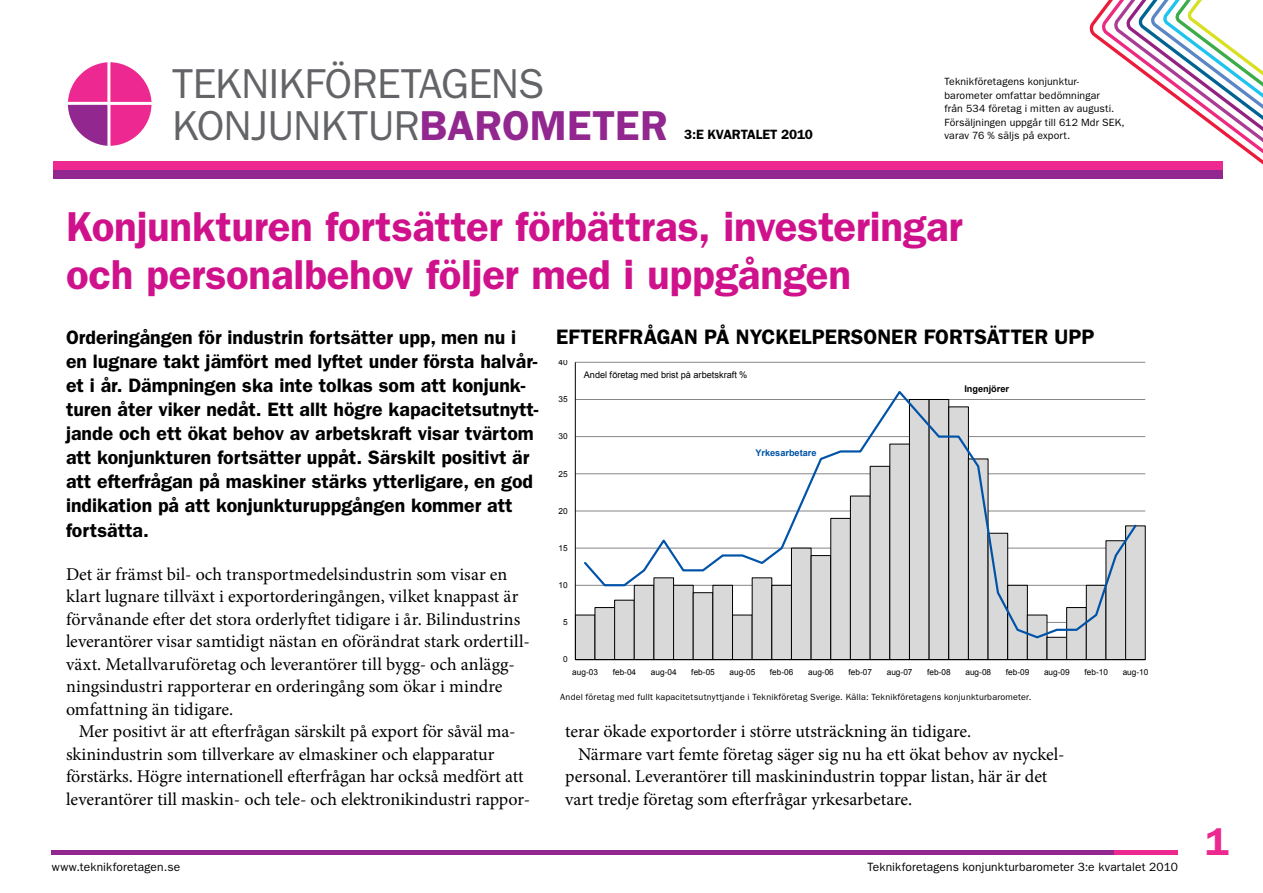
<style>
.page{position:relative;width:1263px;height:893px;background:#fff}
.page>*{position:absolute;margin:0;border:0;box-sizing:border-box;transform-origin:0 0}
.t1{font:600 42px/48px "ITC Franklin Gothic Std";letter-spacing:-.01em;color:#cf128c}
.t2{font:42px/42px "ITC Franklin Gothic Std";letter-spacing:-.015em;color:#636467}
.t3{font:600 39px "ITC Franklin Gothic Std";color:#ed2891}
.t4{font:600 21px "ITC Franklin Gothic Std";color:#000}
.t5{font:600 19.5px/24.2px "ITC Franklin Gothic Std";color:#000}
.t6{font:18px/22.5px "Minion Pro";color:#000}
.t7{font:600 13.5px "ITC Franklin Gothic Std";letter-spacing:-.01em;color:#000}
.t8{font:700 13.35px "Arial";color:#000}
.t9{font:12px "ITC Franklin Gothic Std";letter-spacing:.01em;color:#000}
.t10{font:10.5px/13.5px "ITC Franklin Gothic Std";letter-spacing:.015em;color:#000}
.t11{font:9.15px "Arial";color:#000}
.t12{font:700 9.15px "Arial";color:#0053a8}
.t13{font:700 9.15px "Arial";color:#000}
.t14{font:9px "ITC Franklin Gothic Std";letter-spacing:.02em;color:#000}
.t15{font:8.25px "Arial";color:#000}
.s1{font-weight:600;color:#91278f}
</style>
<div class="page">
<hr style="left:52px;top:850px;width:1062px;height:4px;background:#91278f">
<hr style="left:1114px;top:850px;width:64px;height:4px;background:#ed2891">
<svg style="left:1101px;top:0;width:12px;height:179px"></svg>
<svg style="left:1113px;top:0;width:12px;height:179px"></svg>
<svg style="left:1125px;top:0;width:13px;height:179px"></svg>
<svg style="left:1138px;top:0;width:12px;height:179px"></svg>
<svg style="left:1150px;top:0;width:113px;height:179px"></svg>
<div style="left:53px;top:162px;width:1169px;height:8px;background:#ed2891"></div>
<div style="left:53px;top:170px;width:1169px;height:8px;background:#91278f"></div>
<svg style="left:67px;top:62px;width:85px;height:84px"></svg>
<hr style="left:575px;top:585px;width:570px;height:1px;background:#868686">
<hr style="left:575px;top:548px;width:570px;height:1px;background:#868686">
<hr style="left:575px;top:511px;width:570px;height:1px;background:#868686">
<hr style="left:575px;top:473px;width:570px;height:1px;background:#868686">
<hr style="left:575px;top:436px;width:570px;height:1px;background:#868686">
<hr style="left:575px;top:399px;width:570px;height:1px;background:#868686">
<hr style="left:575px;top:362px;width:570px;height:1px;background:#868686">
<div style="left:575px;top:615px;width:20px;height:45px;background:#d9d9d9"></div>
<div style="left:595px;top:608px;width:20px;height:52px;background:#d9d9d9"></div>
<div style="left:594px;top:607px;width:21px;height:53px;border:1px solid #000"></div>
<div style="left:615px;top:600px;width:19px;height:60px;background:#d9d9d9"></div>
<div style="left:614px;top:600px;width:21px;height:60px;border:1px solid #000"></div>
<div style="left:634px;top:585px;width:20px;height:75px;background:#d9d9d9"></div>
<div style="left:634px;top:585px;width:20px;height:75px;border:1px solid #000"></div>
<div style="left:654px;top:578px;width:19px;height:82px;background:#d9d9d9"></div>
<div style="left:653px;top:577px;width:21px;height:83px;border:1px solid #000"></div>
<div style="left:673px;top:585px;width:20px;height:75px;background:#d9d9d9"></div>
<div style="left:673px;top:585px;width:21px;height:75px;border:1px solid #000"></div>
<div style="left:693px;top:593px;width:20px;height:67px;background:#d9d9d9"></div>
<div style="left:713px;top:585px;width:19px;height:75px;background:#d9d9d9"></div>
<div style="left:712px;top:585px;width:21px;height:75px;border:1px solid #000"></div>
<div style="left:732px;top:615px;width:20px;height:45px;background:#d9d9d9"></div>
<div style="left:732px;top:615px;width:20px;height:45px;border:1px solid #000"></div>
<div style="left:752px;top:578px;width:20px;height:82px;background:#d9d9d9"></div>
<div style="left:772px;top:585px;width:19px;height:75px;background:#d9d9d9"></div>
<div style="left:771px;top:585px;width:21px;height:75px;border:1px solid #000"></div>
<div style="left:791px;top:548px;width:20px;height:112px;background:#d9d9d9"></div>
<div style="left:791px;top:548px;width:20px;height:112px;border:1px solid #000"></div>
<div style="left:811px;top:556px;width:20px;height:104px;background:#d9d9d9"></div>
<div style="left:831px;top:518px;width:19px;height:142px;background:#d9d9d9"></div>
<div style="left:830px;top:518px;width:21px;height:142px;border:1px solid #000"></div>
<div style="left:850px;top:496px;width:20px;height:164px;background:#d9d9d9"></div>
<div style="left:850px;top:496px;width:20px;height:164px;border:1px solid #000"></div>
<div style="left:870px;top:466px;width:20px;height:194px;background:#d9d9d9"></div>
<div style="left:890px;top:444px;width:19px;height:216px;background:#d9d9d9"></div>
<div style="left:909px;top:399px;width:20px;height:261px;background:#d9d9d9"></div>
<div style="left:929px;top:399px;width:20px;height:261px;background:#d9d9d9"></div>
<div style="left:949px;top:407px;width:19px;height:253px;background:#d9d9d9"></div>
<div style="left:968px;top:459px;width:20px;height:201px;background:#d9d9d9"></div>
<div style="left:968px;top:458px;width:20px;height:202px;border:1px solid #000"></div>
<div style="left:988px;top:533px;width:20px;height:127px;background:#d9d9d9"></div>
<div style="left:1008px;top:585px;width:19px;height:75px;background:#d9d9d9"></div>
<div style="left:1007px;top:585px;width:21px;height:75px;border:1px solid #000"></div>
<div style="left:1027px;top:615px;width:20px;height:45px;background:#d9d9d9"></div>
<div style="left:1027px;top:615px;width:20px;height:45px;border:1px solid #000"></div>
<div style="left:1047px;top:637px;width:20px;height:23px;background:#d9d9d9"></div>
<div style="left:1046px;top:637px;width:21px;height:23px;border:1px solid #000"></div>
<div style="left:1067px;top:608px;width:19px;height:52px;background:#d9d9d9"></div>
<div style="left:1066px;top:607px;width:21px;height:53px;border:1px solid #000"></div>
<div style="left:1086px;top:585px;width:20px;height:75px;background:#d9d9d9"></div>
<div style="left:1086px;top:585px;width:20px;height:75px;border:1px solid #000"></div>
<div style="left:1106px;top:541px;width:19px;height:119px;background:#d9d9d9"></div>
<div style="left:1105px;top:540px;width:21px;height:120px;border:1px solid #000"></div>
<div style="left:1125px;top:526px;width:20px;height:134px;background:#d9d9d9"></div>
<div style="left:1125px;top:525px;width:21px;height:135px;border:1px solid #000"></div>
<hr style="left:575px;top:362px;width:1px;height:298px;background:#000">
<hr style="left:575px;top:659px;width:570px;height:1px;background:#000">
<svg style="left:582px;top:391px;width:556px;height:249px"></svg>
<h1 class="t2" style="left:172px;top:63px;width:497px">Teknikföretagens konjunktur<span class="s1">barometer</span></h1>
<p class="t7" style="left:684px;top:127px;width:130px">3:e kvartalet 2010</p>
<p class="t10" style="left:944px;top:75px;width:182px">Teknikföretagens konjunktur&shy;barometer omfattar bedömningar<br>från 534 företag i mitten av augusti.<br>Försäljningen uppgår till 612 Mdr SEK, varav 76 % säljs på export.</p>
<h1 class="t1" style="left:66px;top:203px;width:898px">Konjunkturen fortsätter förbättras, investeringar och personalbehov följer med i uppgången</h1>
<p class="t5" style="left:66px;top:325px;width:474px">Orderingången för industrin fortsätter upp, men nu i en lugnare takt jämfört med lyftet under första halvår&shy;et i år. Dämpningen ska inte tolkas som att konjunk&shy;turen åter viker nedåt. Ett allt högre kapacitetsutnytt&shy;jande och ett ökat behov av arbetskraft visar tvärtom att konjunkturen fortsätter uppåt. Särskilt positivt är att efterfrågan på maskiner stärks ytterligare, en god indikation på att konjunkturuppgången kommer att fortsätta.</p>
<p class="t6" style="left:66px;top:563px;width:465px">Det är främst bil- och transportmedelsindustrin som visar en klart lugnare tillväxt i exportorderingången, vilket knappast är förvånande efter det stora orderlyftet tidigare i år. Bilindustrins leverantörer visar samtidigt nästan en oförändrat stark ordertill&shy;växt. Metallvaruföretag och leverantörer till bygg- och anlägg&shy;ningsindustri rapporterar en orderingång som ökar i mindre omfattning än tidigare.</p>
<p class="t6" style="left:66px;top:720px;width:466px;text-indent:13px">Mer positivt är att efterfrågan särskilt på export för såväl ma&shy;skinindustrin som tillverkare av elmaskiner och elapparatur förstärks. Högre internationell efterfrågan har också medfört att leverantörer till maskin- och tele- och elektronikindustri rappor-</p>
<p class="t4" style="left:556px;top:324px;width:540px">efterfrågan på nyckelpersoner fortsätter upp</p>
<p class="t8" style="left:735px;top:330px;width:282px">Efterfrågan på nyckelpersonal fortsätter upp</p>
<p class="t11" style="left:584px;top:369px;width:165px">Andel företag med brist på arbetskraft %</p>
<p class="t15" style="left:559px;top:357px;width:11px">40</p>
<p class="t15" style="left:559px;top:394px;width:11px">35</p>
<p class="t15" style="left:559px;top:431px;width:11px">30</p>
<p class="t15" style="left:559px;top:468px;width:11px">25</p>
<p class="t15" style="left:559px;top:505px;width:11px">20</p>
<p class="t15" style="left:559px;top:543px;width:11px">15</p>
<p class="t15" style="left:559px;top:580px;width:11px">10</p>
<p class="t15" style="left:563px;top:617px;width:6px">5</p>
<p class="t15" style="left:563px;top:654px;width:6px">0</p>
<p class="t12" style="left:755px;top:446px;width:63px">Yrkesarbetare</p>
<p class="t13" style="left:964px;top:383px;width:46px">Ingenjörer</p>
<p class="t15" style="left:572px;top:667px;width:27px">aug-03</p>
<p class="t15" style="left:613px;top:667px;width:25px">feb-04</p>
<p class="t15" style="left:651px;top:667px;width:27px">aug-04</p>
<p class="t15" style="left:691px;top:667px;width:25px">feb-05</p>
<p class="t15" style="left:729px;top:667px;width:27px">aug-05</p>
<p class="t15" style="left:770px;top:667px;width:25px">feb-06</p>
<p class="t15" style="left:808px;top:667px;width:27px">aug-06</p>
<p class="t15" style="left:848px;top:667px;width:25px">feb-07</p>
<p class="t15" style="left:887px;top:667px;width:27px">aug-07</p>
<p class="t15" style="left:927px;top:667px;width:25px">feb-08</p>
<p class="t15" style="left:965px;top:667px;width:27px">aug-08</p>
<p class="t15" style="left:1006px;top:667px;width:25px">feb-09</p>
<p class="t15" style="left:1044px;top:667px;width:27px">aug-09</p>
<p class="t15" style="left:1084px;top:667px;width:25px">feb-10</p>
<p class="t15" style="left:1123px;top:667px;width:27px">aug-10</p>
<p class="t14" style="left:560px;top:691px;width:473px">Andel företag med fullt kapacitetsutnyttjande i Teknikföretag Sverige. Källa: Teknikföretagens konjunkturbarometer.</p>
<p class="t6" style="left:565px;top:720px;width:407px">terar ökade exportorder i större utsträckning än tidigare.</p>
<p class="t6" style="left:578px;top:743px;width:486px">Närmare vart femte företag säger sig nu ha ett ökat behov av nyckel-</p>
<p class="t6" style="left:565px;top:765px;width:484px">personal. Leverantörer till maskinindustrin toppar listan, här är det</p>
<p class="t6" style="left:565px;top:788px;width:348px">vart tredje företag som efterfrågar yrkesarbetare.</p>
<p class="t9" style="left:52px;top:860px;width:130px">www.teknikforetagen.se</p>
<p class="t9" style="left:867px;top:860px;width:312px">Teknikforetagens konjunkturbarometer 3:e kvartalet 2010</p>
<h2 class="t3" style="left:1205px;top:818px;width:25px">1</h2>
</div>
